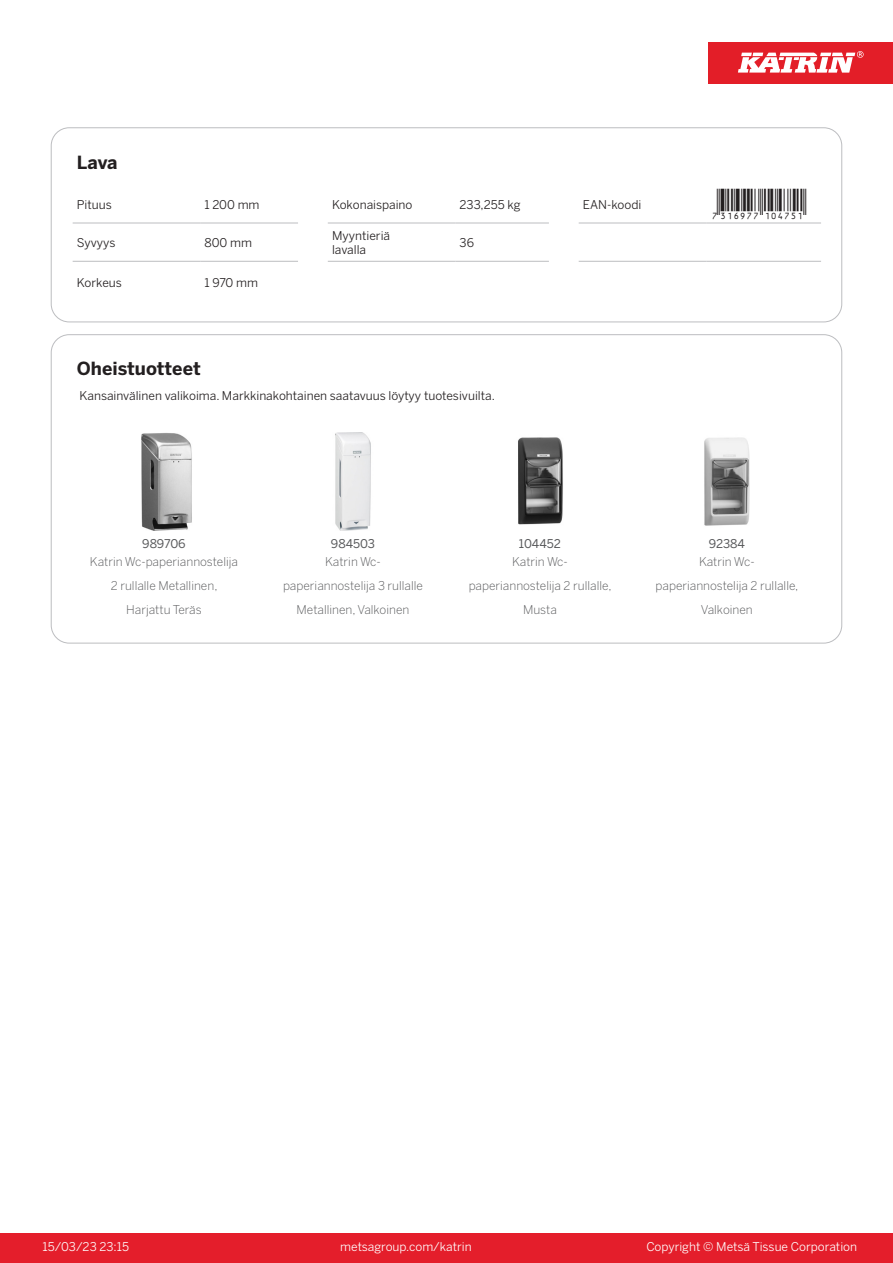
<style>
.page{position:relative;width:893px;height:1263px;background:#fff}
.page>*{position:absolute;margin:0;border:0;box-sizing:border-box;transform-origin:0 0}
.T_EAN{font:30px "Viisas EAN Matala";color:#231f20}
.T_TableHeader{font:700 18px "Benton Sans";color:#231f20}
.T_RelatedName{font:300 12px/24px "Benton Sans";color:#57585a;text-align:center}
.T_TableBody{font:12px "Benton Sans";color:#231f20}
.t1{font:12px "Benton Sans";color:#fff}
.T_RelatedCode{font:12px "Benton Sans";color:#57585a}
</style>
<div class="page">
<div style="left:0;top:1233px;width:893px;height:30px;background:#e41e2b"></div>
<div style="left:708px;top:43px;width:185px;height:41px;background:#e31e28"></div>
<svg style="left:738px;top:51px;width:126px;height:22px"></svg>
<hr style="left:73px;top:223px;width:127px;height:1px;background:#bcbdc0">
<hr style="left:200px;top:223px;width:98px;height:1px;background:#bcbdc0">
<hr style="left:328px;top:223px;width:127px;height:1px;background:#bcbdc0">
<hr style="left:455px;top:223px;width:94px;height:1px;background:#bcbdc0">
<hr style="left:579px;top:223px;width:127px;height:1px;background:#bcbdc0">
<hr style="left:706px;top:223px;width:115px;height:1px;background:#bcbdc0">
<hr style="left:73px;top:261px;width:127px;height:1px;background:#bcbdc0">
<hr style="left:200px;top:261px;width:98px;height:1px;background:#bcbdc0">
<hr style="left:328px;top:261px;width:127px;height:1px;background:#bcbdc0">
<hr style="left:455px;top:261px;width:94px;height:1px;background:#bcbdc0">
<hr style="left:579px;top:261px;width:127px;height:1px;background:#bcbdc0">
<hr style="left:706px;top:261px;width:115px;height:1px;background:#bcbdc0">
<div style="left:51px;top:128px;width:791px;height:194px;border:1px solid #bcbdc0;border-radius:18px"></div>
<img style="left:141px;top:433px;width:51px;height:97px">
<img style="left:335px;top:433px;width:36px;height:97px">
<img style="left:518px;top:437px;width:45px;height:88px">
<img style="left:704px;top:437px;width:46px;height:89px">
<p class="T_TableHeader" style="left:77px;top:151px;width:42px">Lava</p>
<p class="T_TableBody" style="left:77px;top:197px;width:36px">Pituus</p>
<p class="T_TableBody" style="left:204px;top:197px;width:57px">1 200 mm</p>
<p class="T_TableBody" style="left:332px;top:197px;width:82px">Kokonaispaino</p>
<p class="T_TableBody" style="left:460px;top:197px;width:62px">233,255 kg</p>
<p class="T_TableBody" style="left:583px;top:197px;width:60px">EAN-koodi</p>
<p class="T_EAN" style="left:710px;top:188px;width:97px">*7316977104751*</p>
<p class="T_TableBody" style="left:77px;top:235px;width:40px">Syvyys</p>
<p class="T_TableBody" style="left:204px;top:235px;width:49px">800 mm</p>
<p class="T_TableBody" style="left:332px;top:228px;width:60px">Myyntieriä</p>
<p class="T_TableBody" style="left:332px;top:243px;width:36px">lavalla</p>
<p class="T_TableBody" style="left:460px;top:235px;width:16px">36</p>
<p class="T_TableBody" style="left:77px;top:276px;width:47px">Korkeus</p>
<p class="T_TableBody" style="left:204px;top:276px;width:55px">1 970 mm</p>
<p class="T_TableHeader" style="left:77px;top:357px;width:125px">Oheistuotteet</p>
<p class="T_TableBody" style="left:80px;top:388px;width:417px">Kansainvälinen valikoima. Markkinakohtainen saatavuus löytyy tuotesivuilta.</p>
<p class="T_RelatedCode" style="left:142px;top:537px;width:45px">989706</p>
<p class="T_RelatedCode" style="left:331px;top:537px;width:46px">984503</p>
<p class="T_RelatedCode" style="left:519px;top:537px;width:44px">104452</p>
<p class="T_RelatedCode" style="left:709px;top:537px;width:38px">92384</p>
<p class="T_RelatedName" style="left:90px;top:550px;width:150px">Katrin Wc-paperiannostelija<br>2 rullalle Metallinen,<br>Harjattu Teräs</p>
<p class="T_RelatedName" style="left:283px;top:550px;width:141px">Katrin Wc&shy;paperiannostelija 3 rullalle<br>Metallinen, Valkoinen</p>
<p class="T_RelatedName" style="left:469px;top:550px;width:144px">Katrin Wc&shy;paperiannostelija 2 rullalle,<br>Musta</p>
<p class="T_RelatedName" style="left:656px;top:550px;width:144px">Katrin Wc&shy;paperiannostelija 2 rullalle,<br>Valkoinen</p>
<p class="t1" style="left:43px;top:1239px;width:88px">15/03/23 23:15</p>
<p class="t1" style="left:340px;top:1239px;width:133px">metsagroup.com/katrin</p>
<p class="t1" style="left:646px;top:1239px;width:212px">Copyright © Metsä Tissue Corporation</p>
</div>
